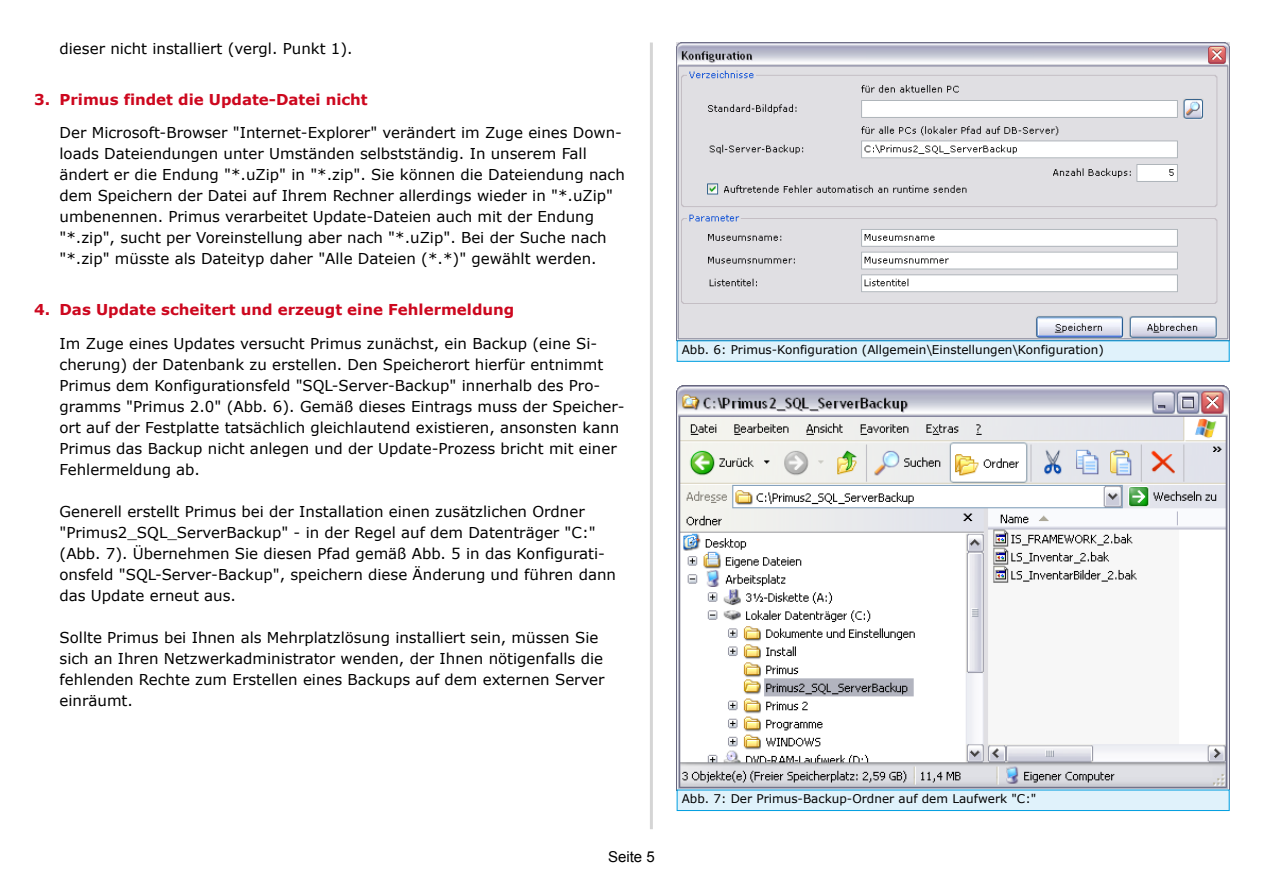
<style>
.page{position:relative;width:1263px;height:893px;background:#fff}
.page>*{position:absolute;margin:0;border:0;box-sizing:border-box;transform-origin:0 0}
.t1{font:15px/21px "Verdana";color:#000}
.t2{font:700 15px "Verdana";color:#cd071e}
.t3{font:15px "Arial";color:#000}
.t4{font:12px "Verdana";color:#000}
</style>
<div class="page">
<hr style="left:650px;top:43px;width:3px;height:786px;background:#d5d5d5">
<img style="left:677px;top:386px;width:552px;height:404px">
<div style="left:677px;top:790px;width:552px;height:20px;background:#e0f2fb"></div>
<div style="left:677px;top:790px;width:552px;height:21px;border:1px solid #009ee0"></div>
<img style="left:677px;top:42px;width:552px;height:298px">
<div style="left:677px;top:341px;width:552px;height:20px;background:#e0f2fb"></div>
<div style="left:677px;top:340px;width:552px;height:22px;border:1px solid #009ee0"></div>
<p class="t1" style="left:60px;top:38px;width:295px">dieser nicht installiert (vergl. Punkt 1).</p>
<p class="t2" style="left:34px;top:88px;width:335px">3. Primus findet die Update-Datei nicht</p>
<p class="t1" style="left:60px;top:122px;width:567px">Der Microsoft-Browser "Internet-Explorer" verändert im Zuge eines Down&shy;loads Dateiendungen unter Umständen selbstständig. In unserem Fall ändert er die Endung "*.uZip" in "*.zip". Sie können die Dateiendung nach dem Speichern der Datei auf Ihrem Rechner allerdings wieder in "*.uZip" umbenennen. Primus verarbeitet Update-Dateien auch mit der Endung "*.zip", sucht per Voreinstellung aber nach "*.uZip". Bei der Suche nach "*.zip" müsste als Dateityp daher "Alle Dateien (*.*)" gewählt werden.</p>
<p class="t2" style="left:34px;top:299px;width:482px">4. Das Update scheitert und erzeugt eine Fehlermeldung</p>
<p class="t1" style="left:60px;top:332px;width:566px">Im Zuge eines Updates versucht Primus zunächst, ein Backup (eine Si&shy;cherung) der Datenbank zu erstellen. Den Speicherort hierfür entnimmt Primus dem Konfigurationsfeld "SQL-Server-Backup" innerhalb des Pro&shy;gramms "Primus 2.0" (Abb. 6). Gemäß dieses Eintrags muss der Speicher&shy;ort auf der Festplatte tatsächlich gleichlautend existieren, ansonsten kann Primus das Backup nicht anlegen und der Update-Prozess bricht mit einer Fehlermeldung ab.</p>
<p class="t1" style="left:60px;top:500px;width:558px">Generell erstellt Primus bei der Installation einen zusätzlichen Ordner "Primus2_SQL_ServerBackup" - in der Regel auf dem Datenträger "C:" (Abb. 7). Übernehmen Sie diesen Pfad gemäß Abb. 5 in das Konfigurati&shy;onsfeld "SQL-Server-Backup", speichern diese Änderung und führen dann das Update erneut aus.</p>
<p class="t1" style="left:60px;top:626px;width:547px">Sollte Primus bei Ihnen als Mehrplatzlösung installiert sein, müssen Sie sich an Ihren Netzwerkadministrator wenden, der Ihnen nötigenfalls die fehlenden Rechte zum Erstellen eines Backups auf dem externen Server einräumt.</p>
<p class="t4" style="left:682px;top:341px;width:424px">Abb. 6: Primus-Konfiguration (Allgemein\Einstellungen\Konfiguration)</p>
<p class="t3" style="left:608px;top:847px;width:48px">Seite 5</p>
<p class="t4" style="left:682px;top:790px;width:356px">Abb. 7: Der Primus-Backup-Ordner auf dem Laufwerk "C:"</p>
</div>
